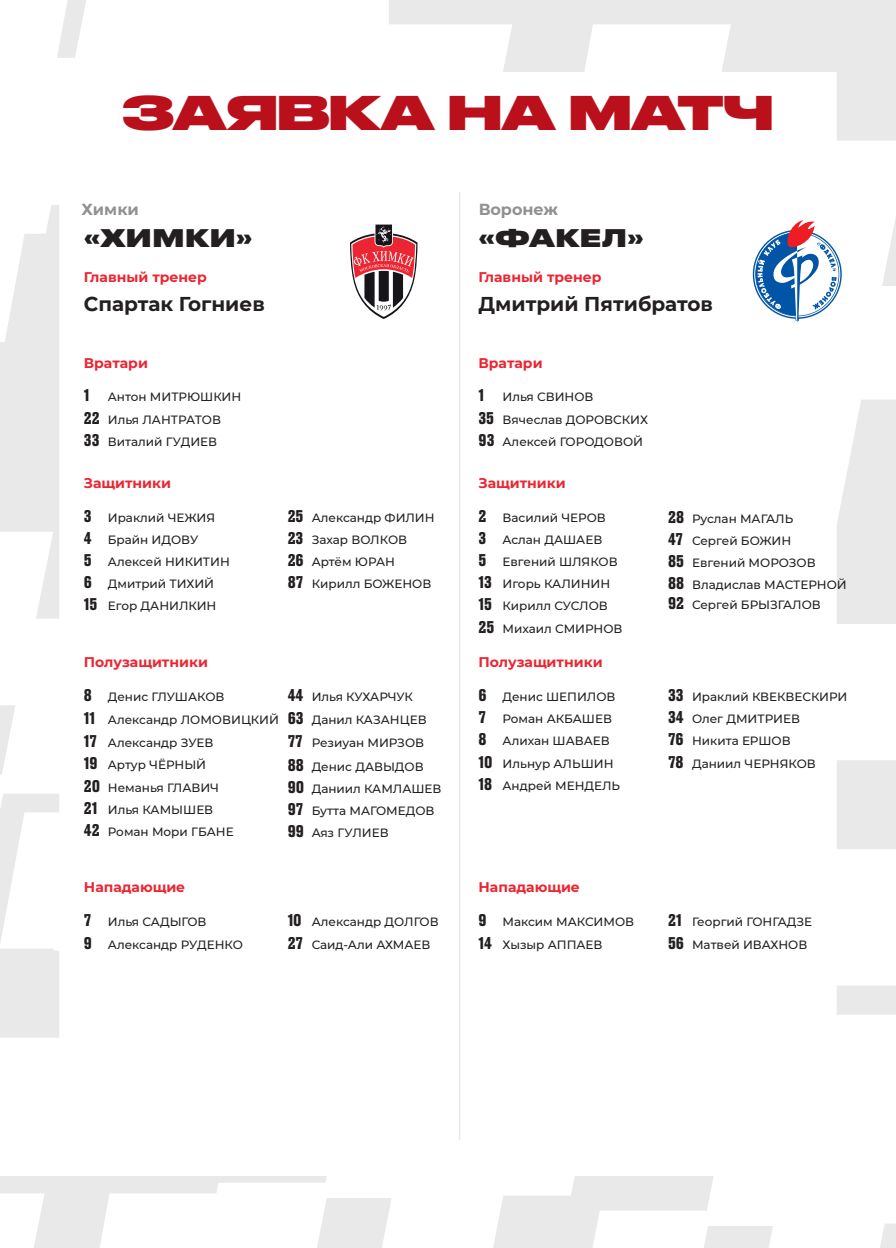
<style>
.page{position:relative;width:896px;height:1248px;background:#fff}
.page>*{position:absolute;margin:0;border:0;box-sizing:border-box;transform-origin:0 0}
.t1{font:800 45.8px "Druk Wide Cyr";color:#ba101c}
.t2{font:24px "Druk Text Wide Cyr Super";color:#231f20}
.t3{font:700 20px "Montserrat";color:#231f20}
.t4{font:700 16px/22.2px "Druk Text Cyr";color:#231f20}
.t5{font:700 16px "Montserrat";color:#231f20}
.t6{font:700 14px "Montserrat";color:#eb2632}
.t7{font:500 12px/22.2px "Montserrat";color:#231f20}
.s1{font-family:"Druk Text Cyr";font-weight:700;font-size:16px}
</style>
<div class="page">
<svg style="left:0;top:205px;width:59px;height:413px"></svg>
<svg style="left:837px;top:760px;width:59px;height:255px"></svg>
<svg style="left:57px;top:0;width:29px;height:58px"></svg>
<svg style="left:0;top:794px;width:327px;height:453px"></svg>
<svg style="left:0;top:705px;width:15px;height:69px"></svg>
<svg style="left:307px;top:1197px;width:85px;height:50px"></svg>
<svg style="left:880px;top:1224px;width:16px;height:23px"></svg>
<svg style="left:389px;top:0;width:507px;height:624px"></svg>
<svg style="left:493px;top:1176px;width:280px;height:71px"></svg>
<svg style="left:350px;top:224px;width:69px;height:96px"></svg>
<hr style="left:459px;top:192px;width:1px;height:947px;background:#231f20">
<svg style="left:752px;top:218px;width:90px;height:104px"></svg>
<h1 class="t1" style="left:123px;top:75px;width:652px">ЗАЯВКА НА МАТЧ</h1>
<h3 class="t5" style="left:82px;top:198px;width:59px">Химки</h3>
<h3 class="t5" style="left:478px;top:198px;width:81px">Воронеж</h3>
<h2 class="t2" style="left:478px;top:217px;width:167px">«ФАКЕЛ»</h2>
<p class="t6" style="left:478px;top:267px;width:125px">Главный тренер</p>
<h2 class="t2" style="left:84px;top:217px;width:170px">«ХИМКИ»</h2>
<p class="t6" style="left:84px;top:267px;width:125px">Главный тренер</p>
<h3 class="t3" style="left:84px;top:290px;width:182px">Спартак Гогниев</h3>
<h3 class="t3" style="left:478px;top:290px;width:236px">Дмитрий Пятибратов</h3>
<p class="t6" style="left:84px;top:353px;width:66px">Вратари</p>
<p class="t6" style="left:478px;top:353px;width:66px">Вратари</p>
<h3 class="t4" style="left:84px;top:383px;width:7px">1</h3>
<h3 class="t4" style="left:84px;top:405px;width:17px">22<br>33</h3>
<p class="t7" style="left:108px;top:385px;width:135px">Антон МИТРЮШКИН<br>Илья ЛАНТРАТОВ<br>Виталий ГУДИЕВ</p>
<h3 class="t4" style="left:478px;top:383px;width:7px">1</h3>
<h3 class="t4" style="left:478px;top:405px;width:17px">35<br>93</h3>
<p class="t7" style="left:502px;top:385px;width:147px">Илья СВИНОВ<br>Вячеслав ДОРОВСКИХ<br>Алексей ГОРОДОВОЙ</p>
<p class="t6" style="left:84px;top:472px;width:89px">Защитники</p>
<p class="t6" style="left:478px;top:472px;width:89px">Защитники</p>
<h3 class="t4" style="left:84px;top:503px;width:15px">3<br>4<br>5<br>6<br>15</h3>
<h3 class="t4" style="left:288px;top:503px;width:18px;text-align:justify">25<br>23<br>26<br>87</h3>
<p class="t7" style="left:108px;top:505px;width:109px">Ираклий ЧЕЖИЯ</p>
<p class="t7" style="left:108px;top:528px;width:123px">Брайн ИДОВУ<br>Алексей НИКИТИН<br>Дмитрий ТИХИЙ<br>Егор ДАНИЛКИН</p>
<p class="t7" style="left:312px;top:505px;width:124px">Александр ФИЛИН<br>Захар ВОЛКОВ<br>Артём ЮРАН<br>Кирилл БОЖЕНОВ</p>
<h3 class="t4" style="left:478px;top:503px;width:15px">2<br>3<br>5<br>13<br>15</h3>
<h3 class="t4" style="left:478px;top:614px;width:17px">25</h3>
<p class="t7" style="left:502px;top:505px;width:105px">Василий ЧЕРОВ</p>
<p class="t7" style="left:502px;top:528px;width:122px">Аслан ДАШАЕВ<br>Евгений ШЛЯКОВ<br>Игорь КАЛИНИН<br>Кирилл СУСЛОВ<br>Михаил СМИРНОВ</p>
<h3 class="t4" style="left:668px;top:504px;width:17px;text-align:justify">28<br>47<br>85</h3>
<p class="t7" style="left:692px;top:507px;width:103px">Руслан МАГАЛЬ</p>
<p class="t7" style="left:692px;top:529px;width:101px">Сергей БОЖИН</p>
<p class="t7" style="left:692px;top:551px;width:125px">Евгений МОРОЗОВ</p>
<p class="t7" style="left:668px;top:573px;width:180px"><span class="s1">88</span> Владислав МАСТЕРНОЙ</p>
<p class="t7" style="left:668px;top:593px;width:154px"><span class="s1">92</span> Сергей БРЫЗГАЛОВ</p>
<p class="t6" style="left:84px;top:652px;width:126px">Полузащитники</p>
<p class="t6" style="left:478px;top:652px;width:126px">Полузащитники</p>
<h3 class="t4" style="left:84px;top:682px;width:15px">8<br>11<br>17<br>19</h3>
<p class="t7" style="left:108px;top:685px;width:118px">Денис ГЛУШАКОВ</p>
<p class="t7" style="left:108px;top:708px;width:173px">Александр ЛОМОВИЦКИЙ<br>Александр ЗУЕВ<br>Артур ЧЁРНЫЙ</p>
<p class="t7" style="left:108px;top:776px;width:113px">Неманья ГЛАВИЧ</p>
<p class="t7" style="left:108px;top:820px;width:127px">Роман Мори ГБАНЕ</p>
<h3 class="t4" style="left:84px;top:773px;width:18px">20</h3>
<p class="t7" style="left:84px;top:798px;width:131px"><span class="s1">21</span> Илья КАМЫШЕВ</p>
<h3 class="t4" style="left:84px;top:817px;width:17px">42</h3>
<h3 class="t4" style="left:288px;top:682px;width:17px">44</h3>
<h3 class="t4" style="left:288px;top:728px;width:18px;text-align:justify">77<br>88<br>90<br>97<br>99</h3>
<p class="t7" style="left:312px;top:685px;width:103px">Илья КУХАРЧУК</p>
<p class="t7" style="left:288px;top:708px;width:140px"><span class="s1">63</span> Данил КАЗАНЦЕВ</p>
<p class="t7" style="left:312px;top:754px;width:131px">Денис ДАВЫДОВ<br>Даниил КАМЛАШЕВ<br>Бутта МАГОМЕДОВ<br>Аяз ГУЛИЕВ</p>
<p class="t7" style="left:312px;top:731px;width:114px">Резиуан МИРЗОВ</p>
<h3 class="t4" style="left:478px;top:682px;width:15px">6<br>7<br>8<br>10</h3>
<h3 class="t4" style="left:668px;top:682px;width:17px">33<br>34</h3>
<p class="t7" style="left:692px;top:685px;width:157px">Ираклий КВЕКВЕСКИРИ</p>
<p class="t7" style="left:692px;top:707px;width:109px">Олег ДМИТРИЕВ</p>
<p class="t7" style="left:668px;top:729px;width:124px"><span class="s1">76</span> Никита ЕРШОВ</p>
<p class="t7" style="left:668px;top:751px;width:149px"><span class="s1">78</span> Даниил ЧЕРНЯКОВ</p>
<p class="t7" style="left:502px;top:685px;width:114px">Денис ШЕПИЛОВ</p>
<p class="t7" style="left:502px;top:707px;width:119px">Роман АКБАШЕВ<br>Алихан ШАВАЕВ<br>Ильнур АЛЬШИН<br>Андрей МЕНДЕЛЬ</p>
<h3 class="t4" style="left:478px;top:771px;width:15px">18</h3>
<p class="t6" style="left:84px;top:877px;width:103px">Нападающие</p>
<p class="t6" style="left:478px;top:877px;width:103px">Нападающие</p>
<h3 class="t4" style="left:84px;top:908px;width:10px">7<br>9</h3>
<h3 class="t4" style="left:288px;top:908px;width:17px">10<br>27</h3>
<p class="t7" style="left:108px;top:910px;width:100px">Илья САДЫГОВ</p>
<p class="t7" style="left:108px;top:932px;width:137px">Александр РУДЕНКО</p>
<p class="t7" style="left:312px;top:910px;width:128px">Александр ДОЛГОВ<br>Саид-Али АХМАЕВ</p>
<h3 class="t4" style="left:478px;top:908px;width:15px">9<br>14</h3>
<h3 class="t4" style="left:668px;top:908px;width:15px">21</h3>
<p class="t7" style="left:668px;top:910px;width:146px;text-indent:24px">Георгий ГОНГАДЗЕ<br><span class="s1">56</span> Матвей ИВАХНОВ</p>
<p class="t7" style="left:502px;top:910px;width:133px">Максим МАКСИМОВ</p>
<p class="t7" style="left:502px;top:932px;width:102px">Хызыр АППАЕВ</p>
</div>
